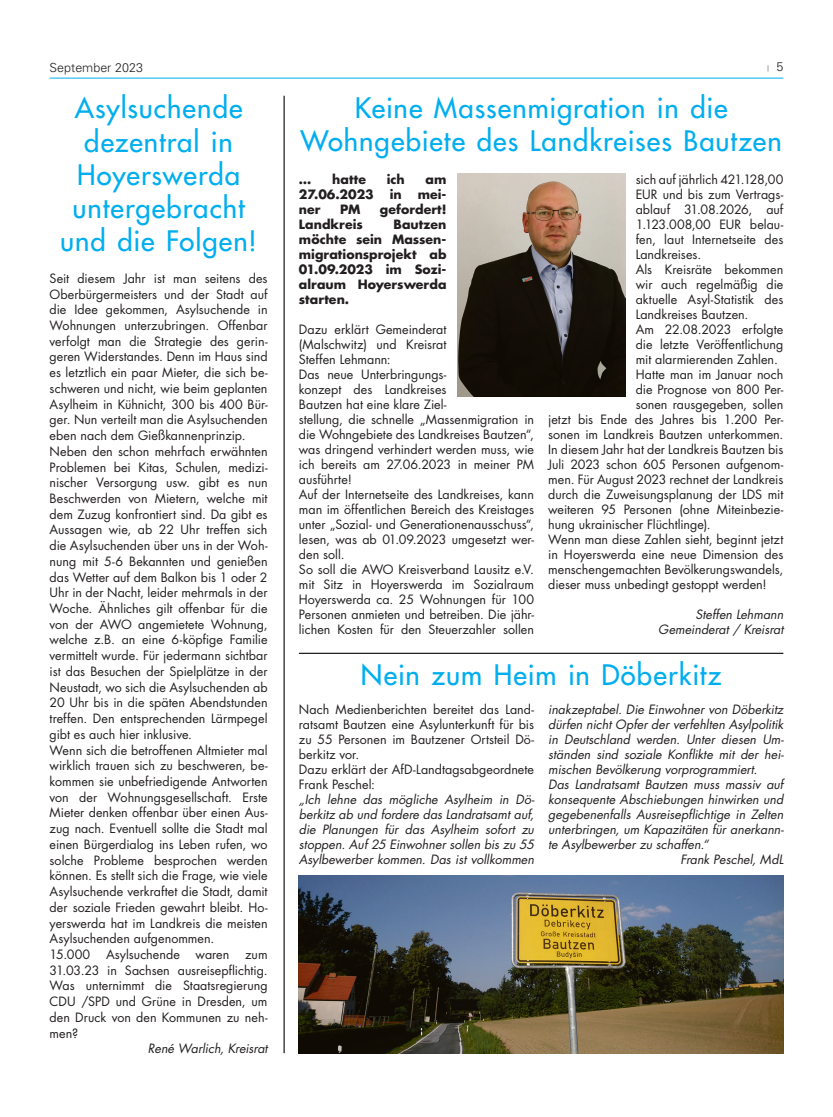
<style>
.page{position:relative;width:833px;height:1117px;background:#fff}
.page>*{position:absolute;margin:0;border:0;box-sizing:border-box;transform-origin:0 0}
.t1{font:500 27.5px/33.2px "Futura Std";letter-spacing:.035em;color:#00aeef;text-align:center}
.t2{font:12.5px/15.8px "Futura Std";color:#231f20}
.t3{font:italic 12.5px/15px "Futura Std";color:#231f20;text-align:right}
.t4{font:700 12.5px/15px "Futura Std";letter-spacing:.005em;color:#231f20;text-align:justify}
.t5{font:300 12.5px "Univers LT Std";color:#231f20}
.t6{font:300 6.25px "Univers LT Std";color:#231f20}
.s1{font-size:12.5px}
</style>
<div class="page">
<hr style="left:50px;top:78px;width:733px;height:1px;background:#00aeef">
<hr style="left:283px;top:96px;width:2px;height:956px;background:#231f20">
<img style="left:457px;top:173px;width:168px;height:223px">
<img style="left:299px;top:875px;width:484px;height:177px">
<hr style="left:299px;top:652px;width:484px;height:1px;background:#231f20">
<p class="t5" style="left:50px;top:60px;width:95px">September 2023</p>
<p class="t6" style="left:767px;top:64px;width:17px">| <span class="s1">5</span></p>
<h1 class="t1" style="left:60px;top:92px;width:198px">Asylsuchende dezentral in<br>Hoyerswerda untergebracht und die Folgen!</h1>
<p class="t2" style="left:50px;top:270px;width:219px">Seit diesem Jahr ist man seitens des Oberbürgermeisters und der Stadt auf die Idee gekommen, Asylsuchende in Wohnungen unterzubringen. Offenbar verfolgt man die Strategie des gerin&shy;geren Widerstandes. Denn im Haus sind es letztlich ein paar Mieter, die sich be&shy;schweren und nicht, wie beim geplanten Asylheim in Kühnicht, 300 bis 400 Bür&shy;ger. Nun verteilt man die Asylsuchenden eben nach dem Gießkannenprinzip.<br>Neben den schon mehrfach erwähnten Problemen bei Kitas, Schulen, medizi&shy;nischer Versorgung usw. gibt es nun Beschwerden von Mietern, welche mit dem Zuzug konfrontiert sind. Da gibt es Aussagen wie, ab 22 Uhr treffen sich die Asylsuchenden über uns in der Woh&shy;nung mit 5-6 Bekannten und genießen das Wetter auf dem Balkon bis 1 oder 2<br>Uhr in der Nacht, leider mehrmals in der Woche. Ähnliches gilt offenbar für die von der AWO angemietete Wohnung, welche z.B. an eine 6-köpfige Familie vermittelt wurde. Für jedermann sichtbar ist das Besuchen der Spielplätze in der Neustadt, wo sich die Asylsuchenden ab 20 Uhr bis in die späten Abendstunden treffen. Den entsprechenden Lärmpegel gibt es auch hier inklusive.<br>Wenn sich die betroffenen Altmieter mal wirklich trauen sich zu beschweren, be&shy;kommen sie unbefriedigende Antworten von der Wohnungsgesellschaft. Erste Mieter denken offenbar über einen Aus&shy;zug nach. Eventuell sollte die Stadt mal einen Bürgerdialog ins Leben rufen, wo solche Probleme besprochen werden können. Es stellt sich die Frage, wie viele Asylsuchende verkraftet die Stadt, damit der soziale Frieden gewahrt bleibt. Ho&shy;yerswerda hat im Landkreis die meisten Asylsuchenden aufgenommen.<br>15.000</p>
<h1 class="t1" style="left:300px;top:92px;width:483px;line-height:32.5px">Keine Massenmigration in die<br>Wohngebiete des Landkreises Bautzen</h1>
<p class="t2" style="left:636px;top:171px;width:149px">sich auf jährlich 421.128,00</p>
<p class="t2" style="left:636px;top:186px;width:149px">EUR und bis zum Vertrags-</p>
<p class="t2" style="left:636px;top:201px;width:149px">ablauf 31.08.2026, auf</p>
<p class="t2" style="left:636px;top:216px;width:149px">1.123.008,00 EUR belau-</p>
<p class="t2" style="left:636px;top:231px;width:149px">fen, laut Internetseite des</p>
<p class="t2" style="left:636px;top:246px;width:67px">Landkreises.</p>
<p class="t2" style="left:636px;top:261px;width:149px">Als Kreisräte bekommen</p>
<p class="t2" style="left:636px;top:276px;width:149px">wir auch regelmäßig die</p>
<p class="t2" style="left:636px;top:291px;width:149px">aktuelle Asyl-Statistik des</p>
<p class="t2" style="left:636px;top:306px;width:114px">Landkreises Bautzen.</p>
<p class="t2" style="left:636px;top:321px;width:149px">Am 22.08.2023 erfolgte</p>
<p class="t2" style="left:636px;top:336px;width:149px">die letzte Veröffentlichung</p>
<p class="t2" style="left:636px;top:351px;width:144px">mit alarmierenden Zahlen.</p>
<p class="t2" style="left:636px;top:366px;width:149px">Hatte man im Januar noch</p>
<p class="t2" style="left:636px;top:381px;width:149px">die Prognose von 800 Per-</p>
<p class="t2" style="left:636px;top:396px;width:149px">sonen rausgegeben, sollen</p>
<p class="t2" style="left:548px;top:411px;width:237px">jetzt bis Ende des Jahres bis 1.200 Per-</p>
<p class="t2" style="left:548px;top:426px;width:237px">sonen im Landkreis Bautzen unterkommen.</p>
<p class="t2" style="left:548px;top:441px;width:237px">In diesem Jahr hat der Landkreis Bautzen bis</p>
<p class="t2" style="left:548px;top:456px;width:237px">Juli 2023 schon 605 Personen aufgenom-</p>
<p class="t2" style="left:548px;top:471px;width:237px">men. Für August 2023 rechnet der Landkreis</p>
<p class="t2" style="left:548px;top:486px;width:237px">durch die Zuweisungsplanung der LDS mit</p>
<p class="t2" style="left:548px;top:501px;width:237px">weiteren 95 Personen (ohne Miteinbezie-</p>
<p class="t2" style="left:548px;top:516px;width:164px">hung ukrainischer Flüchtlinge).</p>
<p class="t2" style="left:548px;top:531px;width:237px">Wenn man diese Zahlen sieht, beginnt jetzt</p>
<p class="t2" style="left:548px;top:546px;width:237px">in Hoyerswerda eine neue Dimension des</p>
<p class="t2" style="left:548px;top:561px;width:237px">menschengemachten Bevölkerungswandels,</p>
<p class="t2" style="left:548px;top:576px;width:220px">dieser muss unbedingt gestoppt werden!</p>
<p class="t3" style="left:658px;top:607px;width:127px">Steffen Lehmann<br>Gemeinderat / Kreisrat</p>
<p class="t4" style="left:299px;top:171px;width:14px">…</p>
<p class="t4" style="left:332px;top:171px;width:35px">hatte</p>
<p class="t4" style="left:387px;top:171px;width:20px">ich</p>
<p class="t4" style="left:425px;top:171px;width:22px">am</p>
<p class="t4" style="left:299px;top:186px;width:76px">27.06.2023</p>
<p class="t4" style="left:390px;top:186px;width:14px">in</p>
<p class="t4" style="left:418px;top:186px;width:30px">mei-</p>
<p class="t4" style="left:299px;top:201px;width:23px">ner</p>
<p class="t4" style="left:340px;top:201px;width:22px">PM</p>
<p class="t4" style="left:380px;top:201px;width:68px">gefordert!</p>
<p class="t4" style="left:299px;top:216px;width:65px">Landkreis</p>
<p class="t4" style="left:299px;top:216px;width:149px;text-indent:95px">Bautzen möchte sein Massen&shy;migrationsprojekt ab 01.09.2023 im Sozi&shy;alraum Hoyerswerda starten.</p>
<p class="t2" style="left:299px;top:322px;width:237px;line-height:15px">Dazu erklärt Gemeinderat<br>(Malschwitz) und Kreisrat<br>Steffen Lehmann:<br>Das neue Unterbringungs-<br>konzept des Landkreises<br>Bautzen hat eine klare Ziel-<br>stellung, die schnelle „Massenmigration in die Wohngebiete des Landkreises Bautzen“, was dringend verhindert werden muss, wie ich bereits am 27.06.2023 in meiner PM ausführte!<br>Auf der Internetseite des Landkreises, kann man im öffentlichen Bereich des Kreistages unter „Sozial- und Generationenausschuss“, lesen, was ab 01.09.2023 umgesetzt wer&shy;den soll.<br>So soll die AWO Kreisverband Lausitz e.V. mit Sitz in Hoyerswerda im Sozialraum Hoyerswerda ca. 25 Wohnungen für 100<br>Personen anmieten und betreiben. Die jähr&shy;lichen Kosten für den Steuerzahler sollen</p>
<h1 class="t1" style="left:361px;top:658px;width:362px">Nein zum Heim in Döberkitz</h1>
<p class="t2" style="left:299px;top:702px;width:237px;line-height:15px">Nach Medienberichten bereitet das Land&shy;ratsamt Bautzen eine Asylunterkunft für bis zu 55 Personen im Bautzener Ortsteil Dö&shy;berkitz vor.<br>Dazu erklärt der AfD-Landtagsabgeordnete Frank Peschel:</p>
<p class="t3" style="left:299px;top:792px;width:237px;text-align:justify">„Ich lehne das mögliche Asylheim in Dö&shy;berkitz ab und fordere das Landratsamt auf, die Planungen für das Asylheim sofort zu stoppen. Auf 25 Einwohner sollen bis zu 55<br>Asylbewerber kommen. Das ist vollkommen</p>
<p class="t3" style="left:548px;top:702px;width:237px">inakzeptabel. Die Einwohner von Döberkitz</p>
<p class="t3" style="left:548px;top:717px;width:237px">dürfen nicht Opfer der verfehlten Asylpolitik</p>
<p class="t3" style="left:548px;top:732px;width:237px">in Deutschland werden. Unter diesen Um-</p>
<p class="t3" style="left:548px;top:747px;width:237px">ständen sind soziale Konflikte mit der hei-</p>
<p class="t3" style="left:548px;top:762px;width:211px">mischen Bevölkerung vorprogrammiert.</p>
<p class="t3" style="left:548px;top:777px;width:237px">Das Landratsamt Bautzen muss massiv auf</p>
<p class="t3" style="left:548px;top:792px;width:237px">konsequente Abschiebungen hinwirken und</p>
<p class="t3" style="left:548px;top:807px;width:237px">gegebenenfalls Ausreisepflichtige in Zelten</p>
<p class="t3" style="left:548px;top:822px;width:237px">unterbringen, um Kapazitäten für anerkann-</p>
<p class="t3" style="left:548px;top:837px;width:162px">te Asylbewerber zu schaffen.“</p>
<p class="t3" style="left:680px;top:852px;width:104px">Frank Peschel, MdL</p>
<p class="t2" style="left:106px;top:946px;width:75px">Asylsuchende</p>
<p class="t2" style="left:196px;top:946px;width:35px">waren</p>
<p class="t2" style="left:50px;top:946px;width:219px;text-align:justify;text-indent:195px">zum 31.03.23 in Sachsen ausreisepflichtig.<br>Was unternimmt die Staatsregierung CDU /SPD und Grüne in Dresden, um den Druck von den Kommunen zu neh&shy;men?</p>
<p class="t3" style="left:148px;top:1041px;width:121px">René Warlich, Kreisrat</p>
</div>
